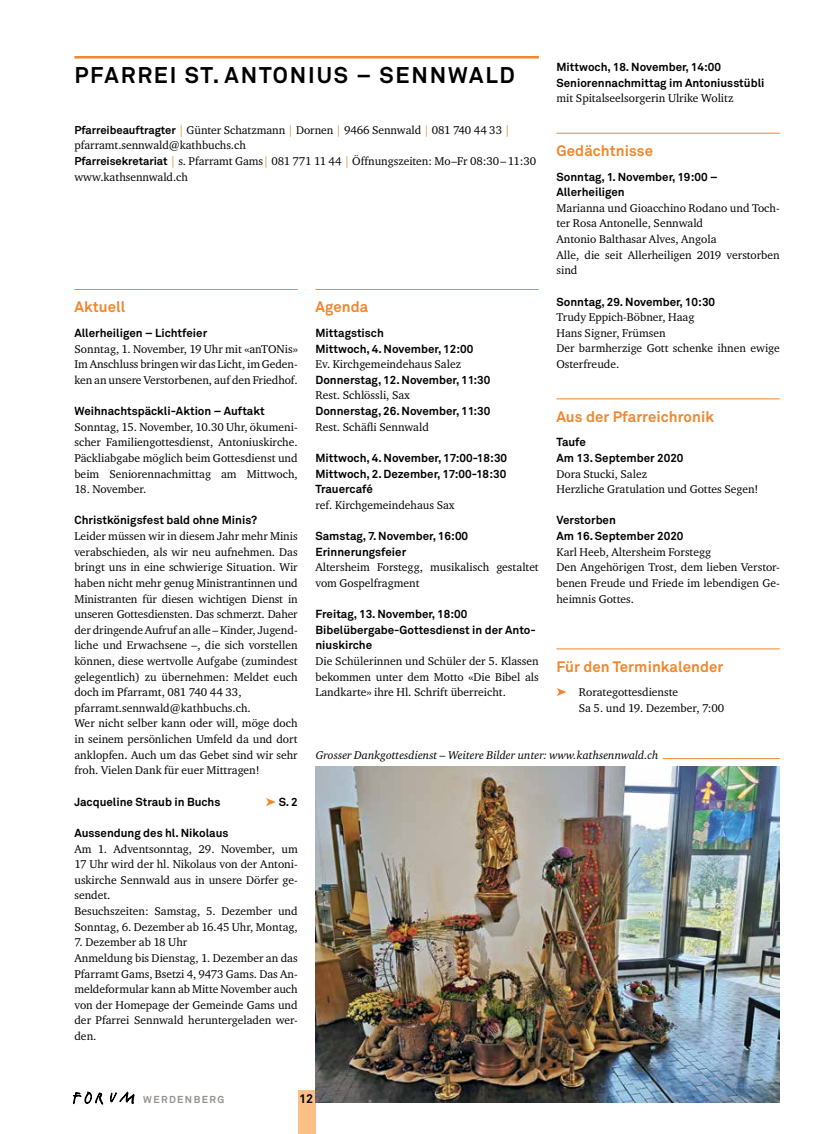
<style>
.page{position:relative;width:833px;height:1134px;background:#fff}
.page>*{position:absolute;margin:0;border:0;box-sizing:border-box;transform-origin:0 0}
.t1{font:700 22.5px "Akkurat";letter-spacing:.08em;color:#000}
.t2{font:700 15px "Akkurat";letter-spacing:.005em;color:#ee872e}
.t3{font:700 12.5px "Akkurat";color:#000}
.t4{font:11.5px/15.6px "Charter ITC";color:#000}
.t5{font:700 11.5px/15.6px "Akkurat";color:#000}
.t6{font:italic 11.5px "Charter ITC";color:#000}
.t7{font:700 10px "Akkurat";letter-spacing:.14em;color:#949290}
.s1{font-family:"Akkurat";font-weight:700;font-size:11.25px}
.s2{color:#ee872e}
</style>
<div class="page">
<svg style="left:110px;top:1092px;width:24px;height:11px"></svg>
<svg style="left:73px;top:1092px;width:30px;height:12px"></svg>
<div style="left:298px;top:1090px;width:17px;height:44px;background:#fac085"></div>
<hr style="left:74px;top:56px;width:465px;height:2px;background:#ee872e">
<hr style="left:74px;top:289px;width:224px;height:1px;background:#ee872e">
<hr style="left:663px;top:758px;width:117px;height:1px;background:#ee872e">
<hr style="left:315px;top:289px;width:224px;height:1px;background:#ee872e">
<hr style="left:556px;top:133px;width:223px;height:1px;background:#ee872e">
<hr style="left:556px;top:399px;width:223px;height:1px;background:#ee872e">
<hr style="left:556px;top:649px;width:223px;height:1px;background:#ee872e">
<img style="left:315px;top:767px;width:465px;height:336px">
<h1 class="t1" style="left:74px;top:61px;width:442px">PFARREI ST. ANTONIUS – SENNWALD</h1>
<p class="t5" style="left:556px;top:59px;width:209px">Mittwoch, 18. November, 14:00<br>Seniorennachmittag im Antoniusstübli</p>
<p class="t4" style="left:556px;top:90px;width:178px">mit Spitalseelsorgerin Ulrike Wolitz</p>
<p class="t4" style="left:74px;top:122px;width:463px"><span class="s1">Pfarreibeauftragter</span> <span class="s2">|</span> Günter Schatzmann <span class="s2">|</span> Dornen <span class="s2">|</span> 9466 Sennwald <span class="s2">|</span> 081 740 44 33 <span class="s2">| </span>pfarramt.sennwald@kathbuchs.ch<br><span class="s1">Pfarreisekretariat</span> <span class="s2">|</span> s. Pfarramt Gams<span class="s2">|</span> 081 771 11 44 <span class="s2">|</span> Öffnungszeiten: Mo–Fr 08:30–11:30 www.kathsennwald.ch</p>
<h2 class="t2" style="left:556px;top:141px;width:98px">Gedächtnisse</h2>
<p class="t5" style="left:556px;top:169px;width:163px">Sonntag, 1. November, 19:00 –<br>Allerheiligen</p>
<p class="t4" style="left:556px;top:200px;width:225px">Marianna und Gioacchino Rodano und Toch&shy;ter Rosa Antonelle, Sennwald<br>Antonio Balthasar Alves, Angola<br>Alle, die seit Allerheiligen 2019 verstorben sind</p>
<p class="t5" style="left:556px;top:294px;width:160px">Sonntag, 29. November, 10:30</p>
<p class="t4" style="left:556px;top:309px;width:225px">Trudy Eppich-Böbner, Haag<br>Hans Signer, Frümsen<br>Der barmherzige Gott schenke ihnen ewige<br>Osterfreude.</p>
<h2 class="t2" style="left:74px;top:298px;width:52px">Aktuell</h2>
<p class="t5" style="left:74px;top:325px;width:134px">Allerheiligen – Lichtfeier</p>
<p class="t4" style="left:74px;top:340px;width:225px;text-align:justify">Sonntag, 1. November, 19 Uhr mit «anTONis» Im Anschluss bringen wir das Licht, im Geden&shy;ken an unsere Verstorbenen, auf den Friedhof.</p>
<p class="t5" style="left:74px;top:403px;width:192px">Weihnachtspäckli-Aktion – Auftakt</p>
<p class="t4" style="left:74px;top:419px;width:225px;text-align:justify">Sonntag, 15. November, 10.30 Uhr, ökumeni&shy;scher Familiengottesdienst, Antoniuskirche.<br>Päckliabgabe möglich beim Gottesdienst und beim Seniorennachmittag am Mittwoch,</p>
<p class="t4" style="left:74px;top:481px;width:74px">18. November.</p>
<p class="t5" style="left:74px;top:512px;width:184px">Christkönigsfest bald ohne Minis?</p>
<p class="t4" style="left:74px;top:528px;width:225px">Leider müssen wir in diesem Jahr mehr Minis verabschieden, als wir neu aufnehmen. Das bringt uns in eine schwierige Situation. Wir haben nicht mehr genug Ministrantinnen und Ministranten für diesen wichtigen Dienst in unseren Gottesdiensten. Das schmerzt. Daher der dringende Aufruf an alle – Kinder, Jugend&shy;liche und Erwachsene –, die sich vorstellen können, diese wertvolle Aufgabe (zumindest gelegentlich) zu übernehmen: Meldet euch doch im Pfarramt, 081 740 44 33, pfarramt.sennwald@kathbuchs.ch.<br>Wer nicht selber kann oder will, möge doch in seinem persönlichen Umfeld da und dort anklopfen. Auch um das Gebet sind wir sehr froh. Vielen Dank für euer Mittragen!</p>
<p class="t5" style="left:74px;top:793px;width:148px">Jacqueline Straub in Buchs</p>
<p class="t5" style="left:266px;top:794px;width:33px"><span class="s2">➤</span> S. 2</p>
<p class="t5" style="left:74px;top:825px;width:156px">Aussendung des hl. Nikolaus</p>
<p class="t4" style="left:74px;top:840px;width:225px">Am 1. Adventsonntag, 29. November, um 17 Uhr wird der hl. Nikolaus von der Antoni&shy;uskirche Sennwald aus in unsere Dörfer ge&shy;sendet.<br>Besuchszeiten: Samstag, 5. Dezember und Sonntag, 6. Dezember ab 16.45 Uhr, Montag,</p>
<p class="t4" style="left:74px;top:934px;width:225px">7. Dezember ab 18 Uhr<br>Anmeldung bis Dienstag, 1. Dezember an das Pfarramt Gams, Bsetzi 4, 9473 Gams. Das An&shy;meldeformular kann ab Mitte November auch von der Homepage der Gemeinde Gams und der Pfarrei Sennwald heruntergeladen wer&shy;den.</p>
<h2 class="t2" style="left:315px;top:298px;width:54px">Agenda</h2>
<p class="t5" style="left:315px;top:325px;width:159px">Mittagstisch<br>Mittwoch, 4. November, 12:00</p>
<p class="t4" style="left:315px;top:356px;width:147px">Ev. Kirchgemeindehaus Salez</p>
<p class="t5" style="left:315px;top:372px;width:176px">Donnerstag, 12. November, 11:30</p>
<p class="t4" style="left:315px;top:387px;width:96px">Rest. Schlössli, Sax</p>
<p class="t5" style="left:315px;top:403px;width:176px">Donnerstag, 26. November, 11:30</p>
<p class="t4" style="left:315px;top:419px;width:115px">Rest. Schäfli Sennwald</p>
<p class="t5" style="left:315px;top:450px;width:193px;text-align:justify">Mittwoch, 4. November, 17:00-18:30<br>Mittwoch, 2. Dezember, 17:00-18:30<br>Trauercafé</p>
<p class="t4" style="left:315px;top:497px;width:141px">ref. Kirchgemeindehaus Sax</p>
<p class="t5" style="left:315px;top:528px;width:154px">Samstag, 7. November, 16:00<br>Erinnerungsfeier</p>
<p class="t4" style="left:315px;top:559px;width:225px">Altersheim Forstegg, musikalisch gestaltet vom Gospelfragment</p>
<p class="t5" style="left:315px;top:606px;width:222px">Freitag, 13. November, 18:00<br>Bibelübergabe-Gottesdienst in der Anto&shy;niuskirche</p>
<p class="t4" style="left:315px;top:653px;width:225px;text-align:justify">Die Schülerinnen und Schüler der 5. Klassen bekommen unter dem Motto «Die Bibel als Landkarte» ihre Hl. Schrift überreicht.</p>
<h2 class="t2" style="left:556px;top:407px;width:159px">Aus der Pfarreichronik</h2>
<p class="t5" style="left:556px;top:434px;width:128px">Taufe<br>Am 13. September 2020</p>
<p class="t4" style="left:556px;top:465px;width:203px">Dora Stucki, Salez<br>Herzliche Gratulation und Gottes Segen!</p>
<p class="t5" style="left:556px;top:512px;width:128px">Verstorben<br>Am 16. September 2020</p>
<p class="t4" style="left:556px;top:544px;width:225px">Karl Heeb, Altersheim Forstegg<br>Den Angehörigen Trost, dem lieben Verstor&shy;benen Freude und Friede im lebendigen Ge&shy;heimnis Gottes.</p>
<h2 class="t2" style="left:556px;top:657px;width:168px">Für den Terminkalender</h2>
<p class="t4" style="left:579px;top:684px;width:147px;text-indent:-22px"><span class="s2">➤</span> Rorategottesdienste<br>Sa 5. und 19. Dezember, 7:00</p>
<p class="t6" style="left:316px;top:748px;width:344px">Grosser Dankgottesdienst – Weitere Bilder unter: www.kathsennwald.ch</p>
<p class="t7" style="left:143px;top:1093px;width:82px">WERDENBERG</p>
<p class="t3" style="left:299px;top:1090px;width:16px">12</p>
</div>
